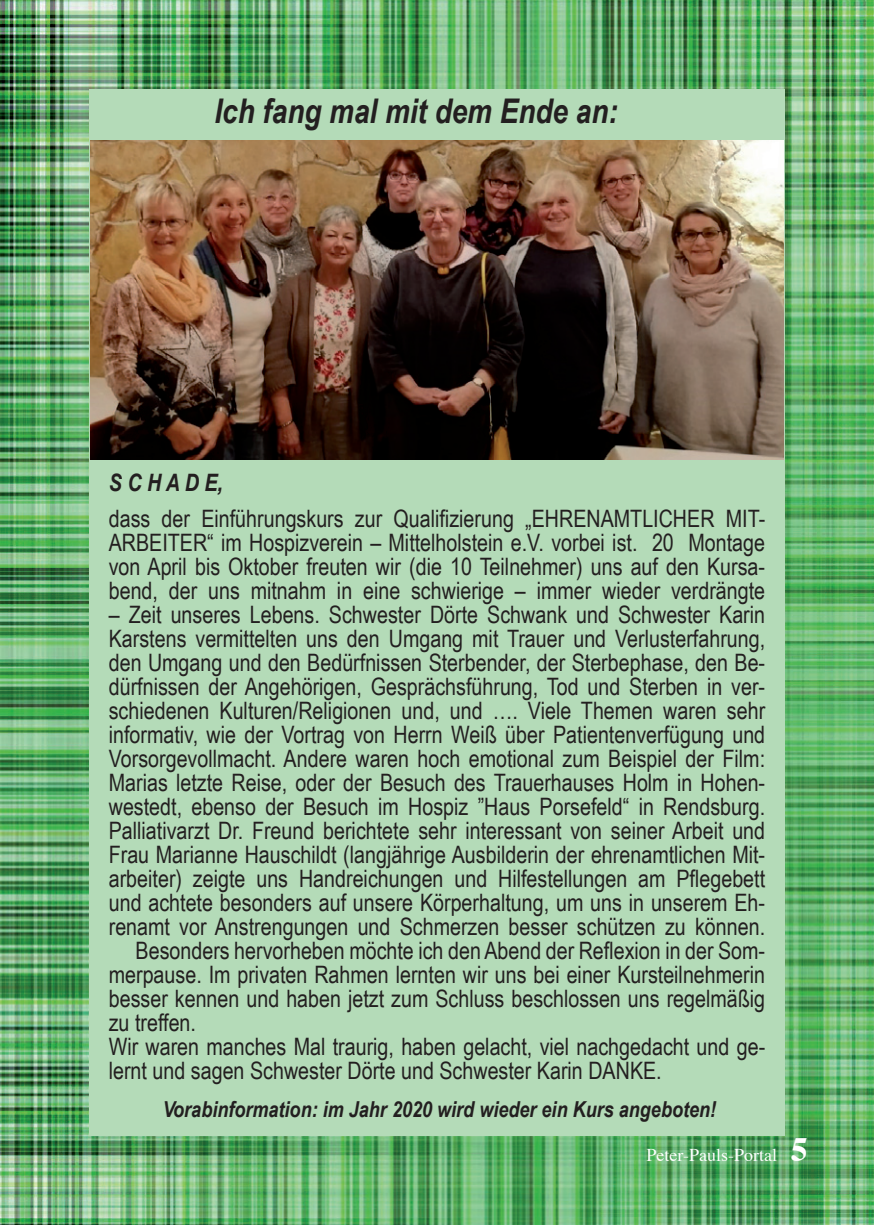
<style>
.page{position:relative;width:874px;height:1225px;background:#fff}
.page>*{position:absolute;margin:0;border:0;box-sizing:border-box;transform-origin:0 0}
.t1{font:italic 700 34px "Arial Narrow";color:#231f20}
.t2{font:24px/24px "Arial Narrow";color:#231f20;text-align:justify}
.t3{font:italic 700 24px "Arial Narrow";color:#231f20}
.t4{font:italic 700 22px "Arial Narrow";color:#231f20}
.t5{font:18px "Times";color:#fff}
.s1{font-weight:700;font-size:34px}
</style>
<div class="page">
<img style="left:0;top:0;width:873px;height:1225px">
<div style="left:89px;top:89px;width:695px;height:1047px;background:#b4dbb8"></div>
<img style="left:90px;top:141px;width:693px;height:318px">
<h1 class="t1" style="left:214px;top:85px;width:404px">Ich fang mal mit dem Ende an:</h1>
<p class="t3" style="left:109px;top:464px;width:116px">S C H A D E,</p>
<p class="t2" style="left:109px;top:505px;width:657px">dass der Einführungskurs zur Qualifizierung „EHRENAMTLICHER MIT-ARBEITER“ im Hospizverein – Mittelholstein e.V. vorbei ist. 20 Montage von April bis Oktober freuten wir (die 10 Teilnehmer) uns auf den Kursa&shy;bend, der uns mitnahm in eine schwierige – immer wieder verdrängte</p>
<p class="t2" style="left:109px;top:601px;width:657px">– Zeit unseres Lebens. Schwester Dörte Schwank und Schwester Karin</p>
<p class="t2" style="left:109px;top:625px;width:657px">Karstens vermittelten uns den Umgang mit Trauer und Verlusterfahrung,</p>
<p class="t2" style="left:109px;top:649px;width:657px">den Umgang und den Bedürfnissen Sterbender, der Sterbephase, den Be-</p>
<p class="t2" style="left:109px;top:673px;width:657px">dürfnissen der Angehörigen, Gesprächsführung, Tod und Sterben in ver-</p>
<p class="t2" style="left:109px;top:697px;width:657px">schiedenen Kulturen/Religionen und, und …. Viele Themen waren sehr</p>
<p class="t2" style="left:109px;top:721px;width:657px">informativ, wie der Vortrag von Herrn Weiß über Patientenverfügung und</p>
<p class="t2" style="left:109px;top:745px;width:657px">Vorsorgevollmacht. Andere waren hoch emotional zum Beispiel der Film:</p>
<p class="t2" style="left:109px;top:769px;width:657px">Marias letzte Reise, oder der Besuch des Trauerhauses Holm in Hohen-</p>
<p class="t2" style="left:109px;top:793px;width:657px">westedt, ebenso der Besuch im Hospiz ”Haus Porsefeld“ in Rendsburg.</p>
<p class="t2" style="left:109px;top:817px;width:657px">Palliativarzt Dr. Freund berichtete sehr interessant von seiner Arbeit und</p>
<p class="t2" style="left:109px;top:841px;width:657px">Frau Marianne Hauschildt (langjährige Ausbilderin der ehrenamtlichen Mit-</p>
<p class="t2" style="left:109px;top:865px;width:657px">arbeiter) zeigte uns Handreichungen und Hilfestellungen am Pflegebett</p>
<p class="t2" style="left:109px;top:889px;width:657px">und achtete besonders auf unsere Körperhaltung, um uns in unserem Eh-</p>
<p class="t2" style="left:109px;top:913px;width:657px">renamt vor Anstrengungen und Schmerzen besser schützen zu können.</p>
<p class="t2" style="left:135px;top:937px;width:630px">Besonders hervorheben möchte ich den Abend der Reflexion in der Som-</p>
<p class="t2" style="left:109px;top:961px;width:657px">merpause. Im privaten Rahmen lernten wir uns bei einer Kursteilnehmerin</p>
<p class="t2" style="left:109px;top:985px;width:657px">besser kennen und haben jetzt zum Schluss beschlossen uns regelmäßig</p>
<p class="t2" style="left:109px;top:1009px;width:89px">zu treffen.</p>
<p class="t2" style="left:109px;top:1033px;width:657px">Wir waren manches Mal traurig, haben gelacht, viel nachgedacht und ge-</p>
<p class="t2" style="left:109px;top:1057px;width:554px">lernt und sagen Schwester Dörte und Schwester Karin DANKE.</p>
<p class="t4" style="left:163px;top:1092px;width:554px">Vorabinformation: im Jahr 2020 wird wieder ein Kurs angeboten!</p>
<p class="t5" style="left:646px;top:1138px;width:163px">Peter-Pauls-Portal <span class="s1">5</span></p>
</div>
